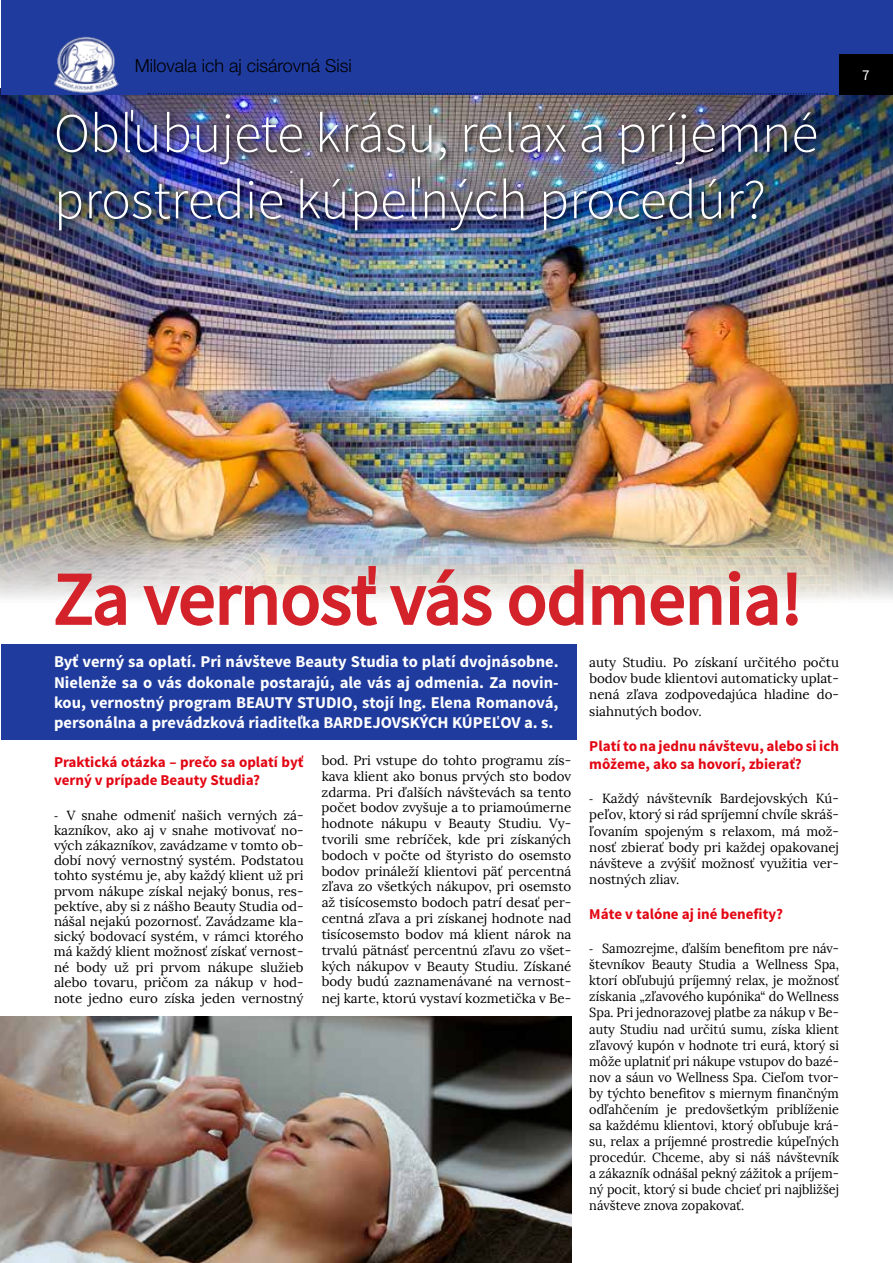
<style>
.page{position:relative;width:893px;height:1263px;background:#fff}
.page>*{position:absolute;margin:0;border:0;box-sizing:border-box;transform-origin:0 0}
.t1{font:73.5px "Source Sans Pro";color:#d3222a}
.t2{font:300 55.5px/66.6px "Source Sans Pro";color:#fff}
.t3{font:300 18px "Helvetica Neue";color:#000}
.t4{font:700 16.5px/20.2px "Source Sans Pro";color:#fff;text-align:justify}
.t5{font:700 15px/17.4px "Source Sans Pro";color:#e30613}
.t6{font:15px "Source Sans Pro";color:#fff}
.t7{font:13.2px/15.9px "Lora";color:#000;text-align:justify}
.t8{font:13.2px/16px "Lora";color:#000;text-align:justify;scale:.96 1}
.s1{font-family:"Calibri"}
</style>
<div class="page">
<img style="left:0;top:88px;width:893px;height:512px">
<img style="left:0;top:1016px;width:571px;height:247px">
<div style="left:1px;top:0;width:892px;height:94px;background:#1f3b9e"></div>
<div style="left:1px;top:644px;width:575px;height:96px;background:#1f3b9e"></div>
<img style="left:52px;top:106px;width:773px;height:133px">
<svg style="left:54px;top:572px;width:73px;height:54px"></svg>
<svg style="left:141px;top:564px;width:238px;height:62px"></svg>
<svg style="left:388px;top:567px;width:105px;height:59px"></svg>
<svg style="left:508px;top:568px;width:77px;height:58px"></svg>
<svg style="left:591px;top:569px;width:208px;height:57px"></svg>
<div style="left:839px;top:54px;width:54px;height:40px;background:#000"></div>
<img style="left:54px;top:36px;width:65px;height:58px">
<svg style="left:148px;top:93px;width:679px;height:1px"></svg>
<h3 class="t3" style="left:135px;top:51px;width:219px">Milovala ich aj cisárovná Sisi</h3>
<p class="t6" style="left:862px;top:65px;width:9px">7</p>
<h2 class="t2" style="left:54px;top:100px;width:766px">Obľubujete krásu, relax a príjemné prostredie kúpeľných procedúr?</h2>
<h1 class="t1" style="left:54px;top:553px;width:750px">Za vernosť vás odmenia!</h1>
<p class="t4" style="left:54px;top:652px;width:506px">Byť verný sa oplatí. Pri návšteve Beauty Studia to platí dvojnásobne.<br>Nielenže sa o vás dokonale postarajú, ale vás aj odmenia. Za novin&shy;kou, vernostný program BEAUTY STUDIO, stojí Ing. Elena Romanová, personálna a prevádzková riaditeľka BARDEJOVSKÝCH KÚPEĽOV a. s.</p>
<p class="t5" style="left:54px;top:754px;width:251px">Praktická otázka – prečo sa oplatí byť verný v prípade Beauty Studia?</p>
<p class="t7" style="left:54px;top:807px;width:251px;line-height:15.3px"><span class="s1">-</span> V snahe odmeniť našich verných zá&shy;kazníkov, ako aj v snahe motivovať no&shy;vých zákazníkov, zavádzame v tomto ob&shy;dobí nový vernostný systém. Podstatou tohto systému je, aby každý klient už pri prvom nákupe získal nejaký bonus, res&shy;pektíve, aby si z nášho Beauty Studia od&shy;nášal nejakú pozornosť. Zavádzame kla&shy;sický bodovací systém, v rámci ktorého má každý klient možnosť získať vernost&shy;né body už pri prvom nákupe služieb alebo tovaru, pričom za nákup v hod&shy;note jedno euro získa jeden vernostný</p>
<p class="t7" style="left:322px;top:752px;width:251px">bod. Pri vstupe do tohto programu zís&shy;kava klient ako bonus prvých sto bodov zdarma. Pri ďalších návštevách sa tento počet bodov zvyšuje a to priamoúmerne hodnote nákupu v Beauty Studiu. Vy&shy;tvorili sme rebríček, kde pri získaných bodoch v počte od štyristo do osemsto bodov prináleží klientovi päť percentná zľava zo všetkých nákupov, pri osemsto až tisícosemsto bodoch patrí desať per&shy;centná zľava a pri získanej hodnote nad tisícosemsto bodov má klient nárok na trvalú pätnásť percentnú zľavu zo všet&shy;kých nákupov v Beauty Studiu. Získané body budú zaznamenávané na vernost&shy;nej karte, ktorú vystaví kozmetička v Be-</p>
<p class="t7" style="left:589px;top:655px;width:251px">auty Studiu. Po získaní určitého počtu bodov bude klientovi automaticky uplat&shy;nená zľava zodpovedajúca hladine do&shy;siahnutých bodov.</p>
<p class="t5" style="left:589px;top:737px;width:251px;line-height:18.3px">Platí to na jednu návštevu, alebo si ich môžeme, ako sa hovorí, zbierať?</p>
<p class="t7" style="left:589px;top:791px;width:251px"><span class="s1">-</span> Každý návštevník Bardejovských Kú&shy;peľov, ktorý si rád spríjemní chvíle skráš&shy;ľovaním spojeným s relaxom, má mož&shy;nosť zbierať body pri každej opakovanej návšteve a zvýšiť možnosť využitia ver&shy;nostných zliav.</p>
<p class="t5" style="left:589px;top:906px;width:195px">Máte v talóne aj iné benefity?</p>
<p class="t8" style="left:589px;top:940px;width:262px"><span class="s1">-</span> Samozrejme, ďalším benefitom pre náv&shy;števníkov Beauty Studia a Wellness Spa, ktorí obľubujú príjemný relax, je možnosť získania „zľavového kupónika“ do Wellness Spa. Pri jednorazovej platbe za nákup v Be&shy;auty Studiu nad určitú sumu, získa klient zľavový kupón v hodnote tri eurá, ktorý si môže uplatniť pri nákupe vstupov do bazé&shy;nov a sáun vo Wellness Spa. Cieľom tvor&shy;by týchto benefitov s miernym finančným odľahčením je predovšetkým priblíženie sa každému klientovi, ktorý obľubuje krá&shy;su, relax a príjemné prostredie kúpeľných procedúr. Chceme, aby si náš návštevník a zákazník odnášal pekný zážitok a príjem&shy;ný pocit, ktorý si bude chcieť pri najbližšej návšteve znova zopakovať.</p>
</div>
